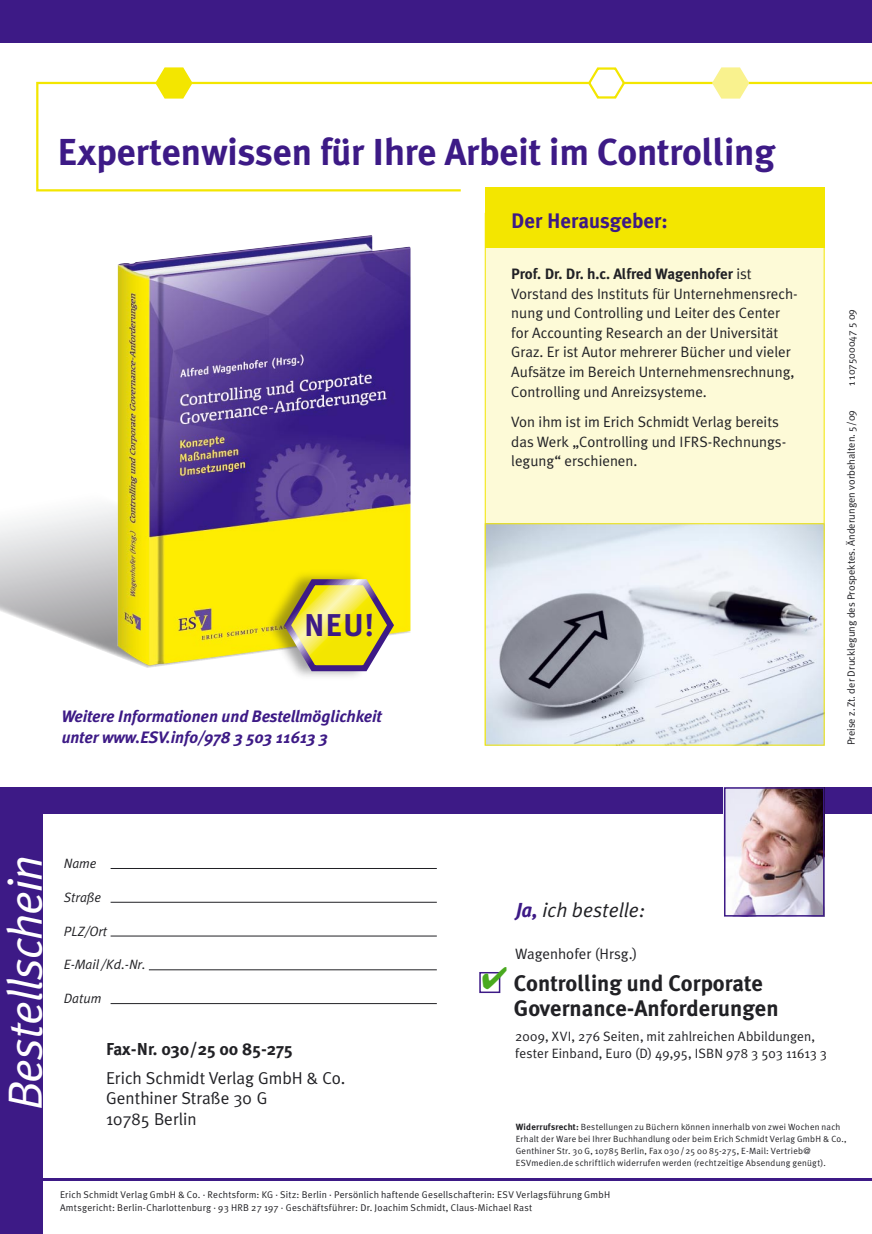
<style>
.page{position:relative;width:872px;height:1234px;background:#fff}
.page>*{position:absolute;margin:0;border:0;box-sizing:border-box;transform-origin:0 0}
.t1{font:italic 48px "Meta Plus Normal";letter-spacing:-.02em;color:#fff}
.t2{font:700 37.5px "Meta Plus";letter-spacing:-.005em;color:#3d1a86}
.t3{font:700 31.5px "Meta Plus";color:#3d1a86}
.t4{font:700 22.5px/25.5px "Meta Plus";color:#212125}
.t5{font:700 21px "Meta Plus";color:#3d1a86}
.t6{font:italic 20.25px "Meta Plus Normal";color:#212125}
.t7{font:17.25px/20.2px "Meta Plus Normal";color:#212125}
.t8{font:700 17.25px "Meta Plus";color:#212125}
.t9{font:italic 700 16.5px/21px "Meta";color:#3d1a86}
.t10{font:15px/19.5px "Meta Plus Normal";color:#212125}
.t11{font:700 15px "Meta Plus";color:#212125}
.t12{font:13.5px/16.5px "Meta Plus Normal";letter-spacing:.01em;color:#212125}
.t13{font:italic 13.5px "Meta Plus Normal";color:#212125}
.t14{font:10.5px "Meta Plus Normal";color:#212125}
.t15{font:9.75px/12.8px "Meta Plus Normal";letter-spacing:.025em;color:#212125}
.t16{font:9px/12px "Meta Plus Normal";letter-spacing:.025em;color:#212125}
.s1{font-family:"Meta Plus Normal";font-weight:400}
.s2{font-family:"Meta";font-weight:700;color:#3d1a86}
.s3{font-family:"Meta Plus";font-weight:700}
</style>
<div class="page">
<div style="left:0;top:0;width:872px;height:43px;background:#3d1a86"></div>
<div style="left:0;top:787px;width:872px;height:26px;background:#3d1a86"></div>
<div style="left:0;top:799px;width:43px;height:434px;background:#3d1a86"></div>
<img style="left:727px;top:790px;width:94px;height:123px">
<div style="left:724px;top:787px;width:100px;height:129px;border:2px solid #3d1a86"></div>
<svg style="left:36px;top:81px;width:836px;height:111px"></svg>
<svg style="left:154px;top:67px;width:40px;height:33px"></svg>
<svg style="left:586px;top:67px;width:40px;height:33px"></svg>
<svg style="left:710px;top:67px;width:40px;height:33px"></svg>
<div style="left:479px;top:971px;width:21px;height:21px;border:2px solid #3d1a86"></div>
<div style="left:485px;top:213px;width:339px;height:532px;background:#fdfad7"></div>
<div style="left:485px;top:187px;width:339px;height:61px;background:#f3e600"></div>
<svg style="left:0;top:478px;width:411px;height:190px"></svg>
<img style="left:118px;top:235px;width:292px;height:430px">
<img style="left:487px;top:525px;width:335px;height:218px">
<div style="left:485px;top:523px;width:339px;height:222px;border:1px solid #f3e600"></div>
<div style="left:263px;top:569px;width:130px;height:112px;background:#212125;opacity:.41"></div>
<svg style="left:281px;top:574px;width:116px;height:100px"></svg>
<hr style="left:0;top:1178px;width:872px;height:2px;background:#3d1a86">
<hr style="left:111px;top:867px;width:326px;height:1px;background:#212125">
<hr style="left:111px;top:901px;width:326px;height:1px;background:#212125">
<hr style="left:111px;top:935px;width:326px;height:1px;background:#212125">
<hr style="left:149px;top:969px;width:288px;height:1px;background:#212125">
<hr style="left:111px;top:1002px;width:326px;height:1px;background:#212125">
<svg style="left:483px;top:971px;width:18px;height:18px"></svg>
<h2 class="t2" style="left:57px;top:130px;width:719px">Expertenwissen für Ihre Arbeit im Controlling</h2>
<h3 class="t3" style="left:304px;top:607px;width:71px">NEU!</h3>
<p class="t9" style="left:62px;top:705px;width:321px">Weitere Informationen und Bestellmöglichkeit unter www.ESV.info/978 3 503 11613 3</p>
<h3 class="t5" style="left:511px;top:208px;width:158px">Der Herausgeber:</h3>
<p class="t11" style="left:511px;top:265px;width:242px">Prof. Dr. Dr. h.c. Alfred Wagenhofer <span class="s1">ist</span></p>
<p class="t10" style="left:511px;top:284px;width:288px">Vorstand des Instituts für Unternehmensrech&shy;nung und Controlling und Leiter des Center for Accounting Research an der Universität Graz. Er ist Autor mehrerer Bücher und vieler Aufsätze im Bereich Unternehmensrechnung, Controlling und Anreizsysteme.</p>
<p class="t10" style="left:511px;top:412px;width:275px">Von ihm ist im Erich Schmidt Verlag bereits das Werk „Controlling und IFRS-Rechnungs&shy;legung“ erschienen.</p>
<p class="t14" style="left:845px;top:386px;width:79px;rotate:-90deg">1 107500047 5 09</p>
<p class="t14" style="left:845px;top:745px;width:336px;rotate:-90deg">Preise z.Zt. der Drucklegung des Prospektes. Änderungen vorbehalten. 5/09</p>
<h1 class="t1" style="left:-3px;top:1109px;width:257px;rotate:-90deg">Bestellschein</h1>
<p class="t13" style="left:64px;top:855px;width:34px">Name</p>
<p class="t13" style="left:64px;top:889px;width:39px">Straße</p>
<p class="t13" style="left:64px;top:922px;width:45px">PLZ/Ort</p>
<p class="t13" style="left:64px;top:956px;width:83px">E-Mail/Kd.-Nr.</p>
<p class="t13" style="left:64px;top:990px;width:39px">Datum</p>
<p class="t8" style="left:106px;top:1038px;width:188px">Fax-Nr. 030/25 00 85-275</p>
<p class="t7" style="left:106px;top:1067px;width:241px">Erich Schmidt Verlag GmbH &amp; Co.<br>Genthiner Straße 30 G<br>10785 Berlin</p>
<h3 class="t6" style="left:516px;top:897px;width:131px"><span class="s2">Ja,</span> ich bestelle:</h3>
<p class="t10" style="left:515px;top:943px;width:124px">Wagenhofer (Hrsg.)</p>
<h3 class="t4" style="left:514px;top:969px;width:266px">Controlling und Corporate<br>Governance-Anforderungen</h3>
<p class="t12" style="left:515px;top:1027px;width:313px">2009, XVI, 276 Seiten, mit zahlreichen Abbildungen, fester Einband, Euro (D) 49,95, ISBN 978 3 503 11613 3</p>
<p class="t16" style="left:516px;top:1120px;width:332px"><span class="s3">Widerrufsrecht:</span> Bestellungen zu Büchern können innerhalb von zwei Wochen nach Erhalt der Ware bei Ihrer Buchhandlung oder beim Erich Schmidt Verlag GmbH &amp; Co., Genthiner Str. 30 G, 10785 Berlin, Fax 030/25 00 85-275, E-Mail: Vertrieb@ ESVmedien.de schriftlich widerrufen werden (rechtzeitige Absendung genügt).</p>
<p class="t15" style="left:60px;top:1187px;width:551px">Erich Schmidt Verlag GmbH &amp; Co. · Rechtsform: KG · Sitz: Berlin · Persönlich haftende Gesellschafterin: ESV Verlagsführung GmbH<br>Amtsgericht: Berlin-Charlottenburg · 93 HRB 27 197 · Geschäftsführer: Dr. Joachim Schmidt, Claus-Michael Rast</p>
</div>
